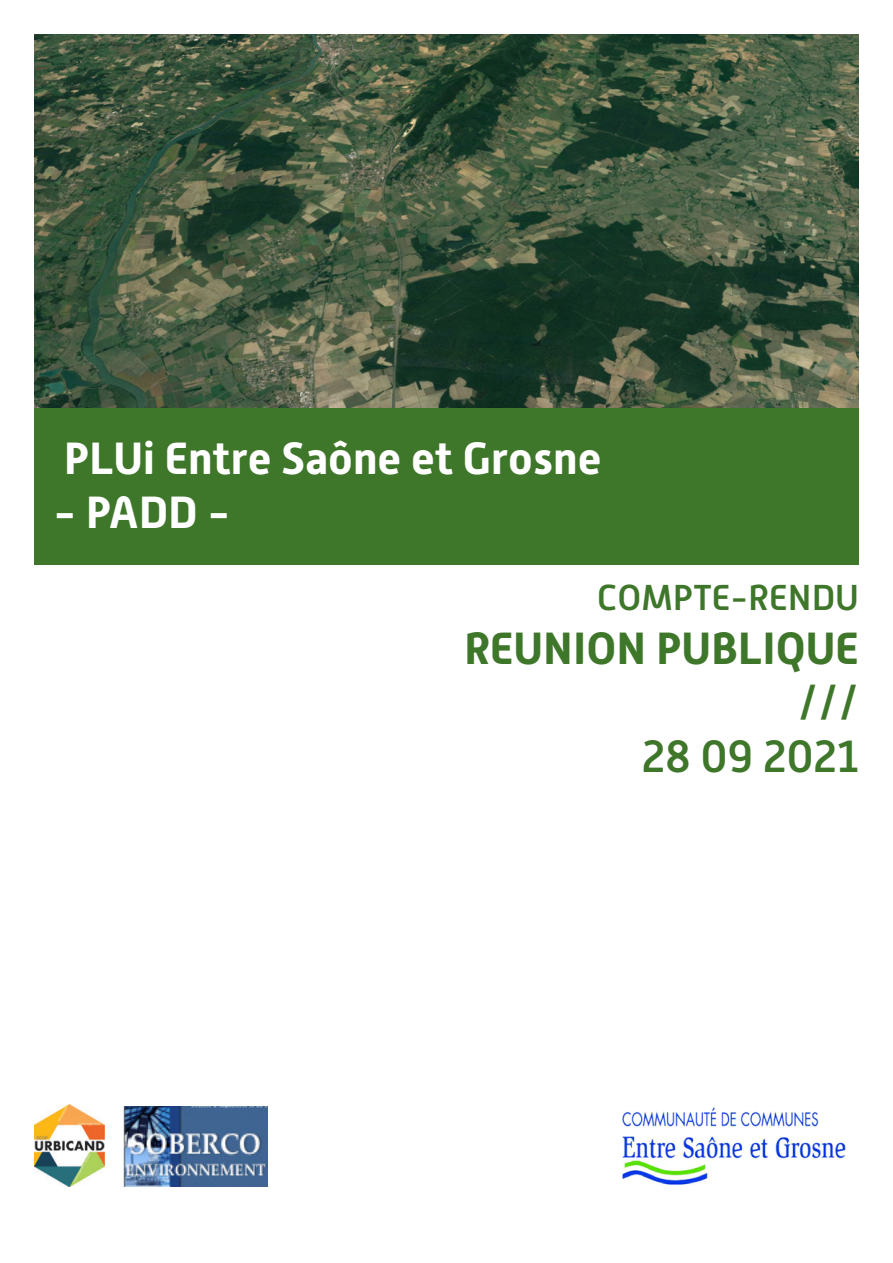
<style>
.page{position:relative;width:893px;height:1263px;background:#fff}
.page>*{position:absolute;margin:0;border:0;box-sizing:border-box;transform-origin:0 0}
.TITRE{font:700 45px "Alwyn New";color:#fff}
.t1{font:700 45px "Alwyn New";color:#3e762a}
.t2{font:500 45px "Alwyn New";color:#3e762a}
.TITRE-2{font:500 36px "Alwyn New";color:#3e762a}
</style>
<div class="page">
<img style="left:34px;top:34px;width:825px;height:374px">
<div style="left:34px;top:408px;width:825px;height:156px;background:#3e762a"></div>
<img style="left:622px;top:1107px;width:224px;height:78px">
<img style="left:123px;top:1106px;width:144px;height:80px">
<img style="left:34px;top:1105px;width:71px;height:81px">
<p class="TITRE" style="left:64px;top:433px;width:539px">PLUi Entre Saône et Grosne</p>
<p class="TITRE" style="left:54px;top:487px;width:178px">- PADD -</p>
<p class="TITRE-2" style="left:597px;top:577px;width:263px">COMPTE-RENDU</p>
<p class="t1" style="left:464px;top:622px;width:396px">REUNION PUBLIQUE</p>
<p class="t2" style="left:798px;top:677px;width:63px">///</p>
<p class="t2" style="left:642px;top:731px;width:219px">28 09 2021</p>
</div>
